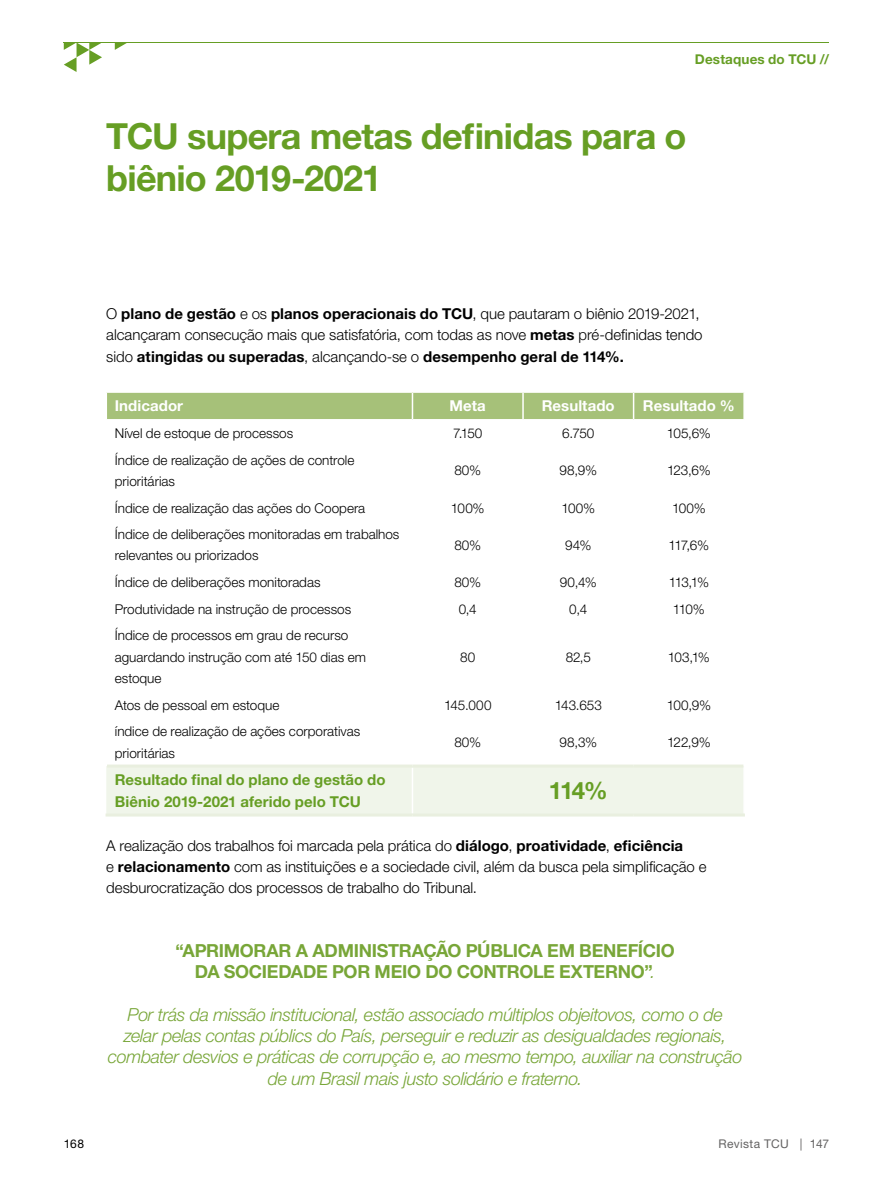
<style>
.page{position:relative;width:893px;height:1191px;background:#fff}
.page>*{position:absolute;margin:0;border:0;box-sizing:border-box;transform-origin:0 0}
.t1{font:700 36px/42.5px "Helvetica Neue LT Std";letter-spacing:-.02em;color:#669e24}
.t2{font:700 24px "Helvetica Neue LT Std";color:#669e24}
.t3{font:italic 300 18px/21.3px "Helvetica Neue LT Std";letter-spacing:-.02em;color:#78a638;text-align:center}
.t4{font:700 18px/21.3px "Helvetica Neue LT Std";letter-spacing:-.015em;color:#78a638;text-align:center}
.t5{font:300 15px/21.3px "Helvetica Neue LT Std";letter-spacing:-.005em;color:#000}
.t6{font:700 15px/21.3px "Helvetica Neue LT Std";letter-spacing:.005em;color:#669e24}
.t7{font:700 15px "Helvetica Neue LT Std";letter-spacing:.005em;color:#fff}
.t8{font:300 13.5px/21.3px "Helvetica Neue LT Std";color:#000}
.t9{font:700 13.5px "Helvetica Neue LT Std";letter-spacing:.01em;color:#669e24}
.t10{font:12px "Helvetica Neue LT Std";letter-spacing:.03em;color:#646363}
.t11{font:12px "Helvetica Neue LT Std";color:#000}
.s1{font-weight:700}
.s2{font-weight:300;font-style:italic}
</style>
<div class="page">
<hr style="left:64px;top:42px;width:765px;height:1px;background:#669e24">
<svg style="left:115px;top:43px;width:12px;height:7px"></svg>
<svg style="left:64px;top:43px;width:38px;height:29px"></svg>
<div style="left:106px;top:766px;width:637px;height:47px;background:#f0f5ea"></div>
<svg style="left:106px;top:392px;width:638px;height:28px;background:#acc582"></svg>
<hr style="left:412px;top:767px;width:1px;height:46px;background:#fff">
<hr style="left:107px;top:764px;width:305px;height:3px;background:#e9efdf">
<hr style="left:412px;top:764px;width:111px;height:3px;background:#e9efdf">
<hr style="left:523px;top:764px;width:111px;height:3px;background:#e9efdf">
<hr style="left:634px;top:764px;width:109px;height:3px;background:#e9efdf">
<hr style="left:106px;top:813px;width:306px;height:3px;background:#e9efdf">
<hr style="left:412px;top:813px;width:111px;height:3px;background:#e9efdf">
<hr style="left:523px;top:813px;width:111px;height:3px;background:#e9efdf">
<hr style="left:634px;top:813px;width:111px;height:3px;background:#e9efdf">
<p class="t9" style="left:695px;top:51px;width:136px">Destaques do TCU //</p>
<h1 class="t1" style="left:106px;top:114px;width:582px">TCU supera metas definidas para o biênio 2019-2021</h1>
<p class="t5" style="left:106px;top:303px;width:598px">O <span class="s1">plano de gestão</span> e os <span class="s1">planos operacionais do TCU</span>, que pautaram o biênio 2019-2021, alcançaram consecução mais que satisfatória, com todas as nove <span class="s1">metas</span> pré-definidas tendo sido <span class="s1">atingidas ou superadas</span>, alcançando-se o <span class="s1">desempenho geral de 114%.</span></p>
<p class="t7" style="left:115px;top:397px;width:70px">Indicador</p>
<p class="t7" style="left:450px;top:397px;width:38px">Meta</p>
<p class="t7" style="left:542px;top:397px;width:74px">Resultado</p>
<p class="t7" style="left:643px;top:397px;width:93px">Resultado %</p>
<p class="t8" style="left:115px;top:422px;width:180px">Nível de estoque de processos</p>
<p class="t8" style="left:453px;top:422px;width:31px">7.150</p>
<p class="t8" style="left:562px;top:422px;width:34px">6.750</p>
<p class="t8" style="left:667px;top:422px;width:46px">105,6%</p>
<p class="t8" style="left:115px;top:449px;width:241px">Índice de realização de ações de controle prioritárias</p>
<p class="t8" style="left:454px;top:459px;width:28px">80%</p>
<p class="t8" style="left:559px;top:459px;width:39px">98,9%</p>
<p class="t8" style="left:667px;top:459px;width:45px">123,6%</p>
<p class="t8" style="left:115px;top:497px;width:252px">Índice de realização das ações do Coopera</p>
<p class="t8" style="left:451px;top:497px;width:35px">100%</p>
<p class="t8" style="left:561px;top:497px;width:35px">100%</p>
<p class="t8" style="left:672px;top:497px;width:35px">100%</p>
<p class="t8" style="left:115px;top:523px;width:286px">Índice de deliberações monitoradas em trabalhos relevantes ou priorizados</p>
<p class="t8" style="left:454px;top:534px;width:28px">80%</p>
<p class="t8" style="left:565px;top:534px;width:28px">94%</p>
<p class="t8" style="left:669px;top:534px;width:42px">117,6%</p>
<p class="t8" style="left:115px;top:571px;width:207px">Índice de deliberações monitoradas</p>
<p class="t8" style="left:454px;top:571px;width:28px">80%</p>
<p class="t8" style="left:560px;top:571px;width:38px">90,4%</p>
<p class="t8" style="left:669px;top:571px;width:42px">113,1%</p>
<p class="t8" style="left:115px;top:598px;width:238px">Produtividade na instrução de processos</p>
<p class="t8" style="left:459px;top:598px;width:20px">0,4</p>
<p class="t8" style="left:569px;top:598px;width:20px">0,4</p>
<p class="t8" style="left:673px;top:598px;width:33px">110%</p>
<p class="t8" style="left:115px;top:624px;width:253px">Índice de processos em grau de recurso aguardando instrução com até 150 dias em estoque</p>
<p class="t8" style="left:460px;top:646px;width:17px">80</p>
<p class="t8" style="left:566px;top:646px;width:27px">82,5</p>
<p class="t8" style="left:668px;top:646px;width:43px">103,1%</p>
<p class="t8" style="left:115px;top:694px;width:166px">Atos de pessoal em estoque</p>
<p class="t8" style="left:444px;top:694px;width:49px">145.000</p>
<p class="t8" style="left:555px;top:694px;width:49px">143.653</p>
<p class="t8" style="left:667px;top:694px;width:46px">100,9%</p>
<p class="t8" style="left:115px;top:720px;width:247px">índice de realização de ações corporativas prioritárias</p>
<p class="t8" style="left:454px;top:731px;width:28px">80%</p>
<p class="t8" style="left:560px;top:731px;width:39px">98,3%</p>
<p class="t8" style="left:667px;top:731px;width:45px">122,9%</p>
<p class="t6" style="left:115px;top:769px;width:272px">Resultado final do plano de gestão do<br>Biênio 2019-2021 aferido pelo TCU</p>
<h2 class="t2" style="left:549px;top:775px;width:60px">114%</h2>
<p class="t5" style="left:106px;top:834px;width:602px">A realização dos trabalhos foi marcada pela prática do <span class="s1">diálogo</span>, <span class="s1">proatividade</span>, <span class="s1">eficiência<br></span>e <span class="s1">relacionamento</span> com as instituições e a sociedade civil, além da busca pela simplificação e desburocratização dos processos de trabalho do Tribunal.</p>
<h3 class="t4" style="left:176px;top:939px;width:501px">“APRIMORAR A ADMINISTRAÇÃO PÚBLICA EM BENEFÍCIO<br>DA SOCIEDADE POR MEIO DO CONTROLE EXTERNO”<span class="s2">.</span></h3>
<p class="t3" style="left:108px;top:1003px;width:636px">Por trás da missão institucional, estão associado múltiplos objeitovos, como o de<br>zelar pelas contas públics do País, perseguir e reduzir as desigualdades regionais, combater desvios e práticas de corrupção e, ao mesmo tempo, auxiliar na construção de um Brasil mais justo solidário e fraterno.</p>
<p class="t11" style="left:64px;top:1137px;width:22px">168</p>
<p class="t10" style="left:718px;top:1137px;width:112px">Revista TCU | 147</p>
</div>
